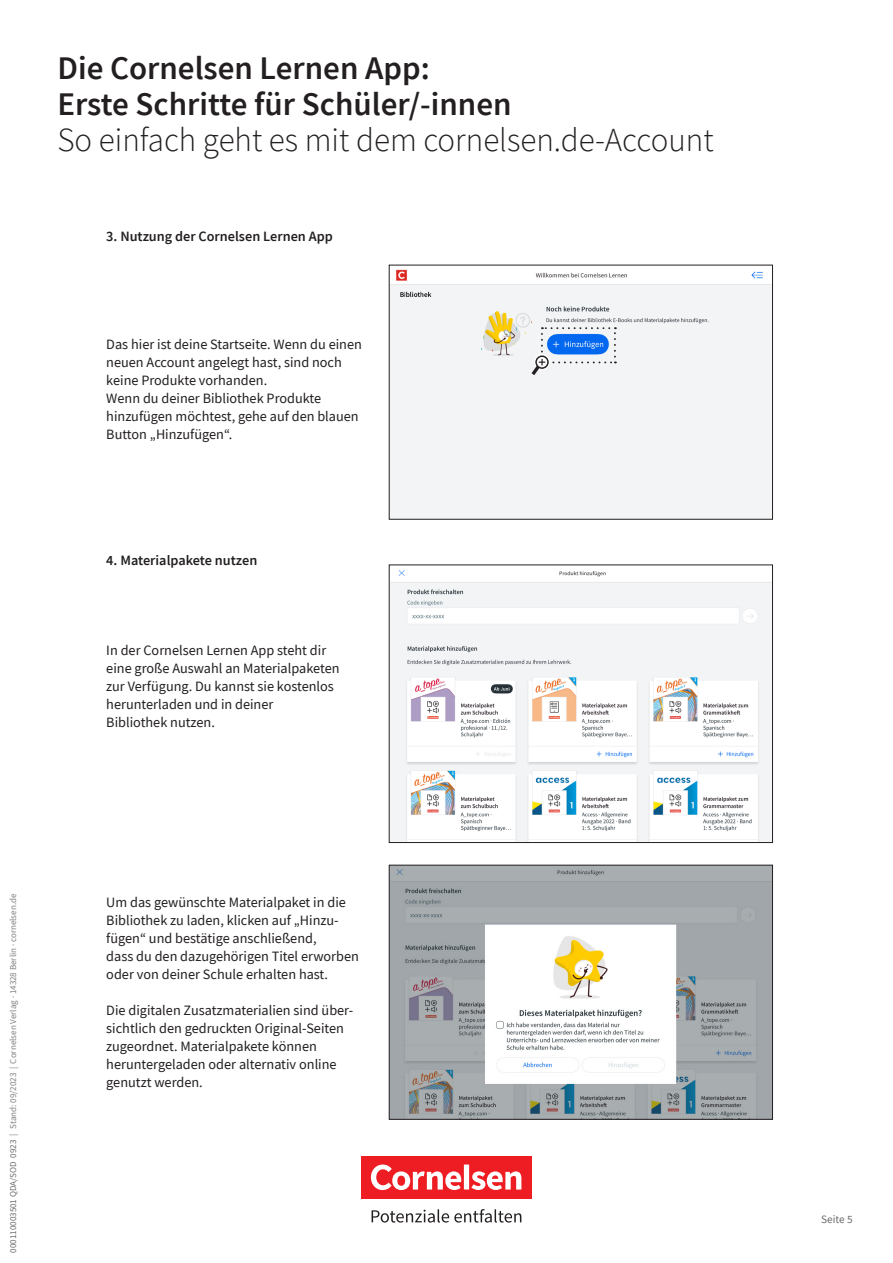
<style>
.page{position:relative;width:893px;height:1263px;background:#fff}
.page>*{position:absolute;margin:0;border:0;box-sizing:border-box;transform-origin:0 0}
.t1{font:600 33px/36px "CV Source Sans";color:#231f20}
.t2{font:300 33px "CV Source Sans";color:#231f20}
.t3{font:14.25px/18px "CV Source Sans";color:#231f20}
.t4{font:600 14.25px "CV Source Sans";color:#231f20}
.t5{font:11.25px "CV Source Sans";color:#6c6d70}
.t6{font:9px "CV Source Sans";color:#808285}
.s1{color:#6c6d70}
</style>
<div class="page">
<div style="left:361px;top:1157px;width:170px;height:42px;background:#ee1d23"></div>
<svg style="left:371px;top:1164px;width:150px;height:26px"></svg>
<svg style="left:372px;top:1209px;width:149px;height:13px"></svg>
<img style="left:391px;top:269px;width:380px;height:249px">
<div style="left:389px;top:265px;width:384px;height:255px;border:1px solid #231f20"></div>
<svg style="left:531px;top:327px;width:85px;height:48px"></svg>
<img style="left:391px;top:570px;width:380px;height:271px">
<div style="left:389px;top:565px;width:384px;height:278px;border:1px solid #231f20"></div>
<img style="left:391px;top:867px;width:380px;height:250px">
<div style="left:389px;top:865px;width:384px;height:254px;border:1px solid #231f20"></div>
<h1 class="t1" style="left:57px;top:49px;width:456px">Die Cornelsen Lernen App:<br>Erste Schritte für Schüler/-innen</h1>
<h1 class="t2" style="left:57px;top:119px;width:658px">So einfach geht es mit dem cornelsen.de-Account</h1>
<p class="t4" style="left:106px;top:226px;width:228px">3. Nutzung der Cornelsen Lernen App</p>
<p class="t3" style="left:106px;top:335px;width:257px">Das hier ist deine Startseite. Wenn du einen neuen Account angelegt hast, sind noch keine Produkte vorhanden.<br>Wenn du deiner Bibliothek Produkte hinzufügen möchtest, gehe auf den blauen Button „Hinzufügen“.</p>
<p class="t4" style="left:106px;top:550px;width:153px">4. Materialpakete nutzen</p>
<p class="t3" style="left:106px;top:641px;width:235px">In der Cornelsen Lernen App steht dir eine große Auswahl an Materialpaketen zur Verfügung. Du kannst sie kostenlos herunterladen und in deiner<br>Bibliothek nutzen.</p>
<p class="t6" style="left:8px;top:1253px;width:360px;rotate:-90deg"><span class="s1">000110003501 QDA/SOD 0923</span> | Stand: 09/2023 | Cornelsen Verlag · 14328 Berlin · cornelsen.de</p>
<p class="t3" style="left:106px;top:893px;width:254px">Um das gewünschte Materialpaket in die Bibliothek zu laden, klicken auf „Hinzu&shy;fügen“ und bestätige anschließend,<br>dass du den dazugehörigen Titel erworben oder von deiner Schule erhalten hast.</p>
<p class="t3" style="left:106px;top:1001px;width:248px">Die digitalen Zusatzmaterialien sind über&shy;sichtlich den gedruckten Original-Seiten zugeordnet. Materialpakete können heruntergeladen oder alternativ online genutzt werden.</p>
<p class="t5" style="left:821px;top:1211px;width:33px">Seite 5</p>
</div>
